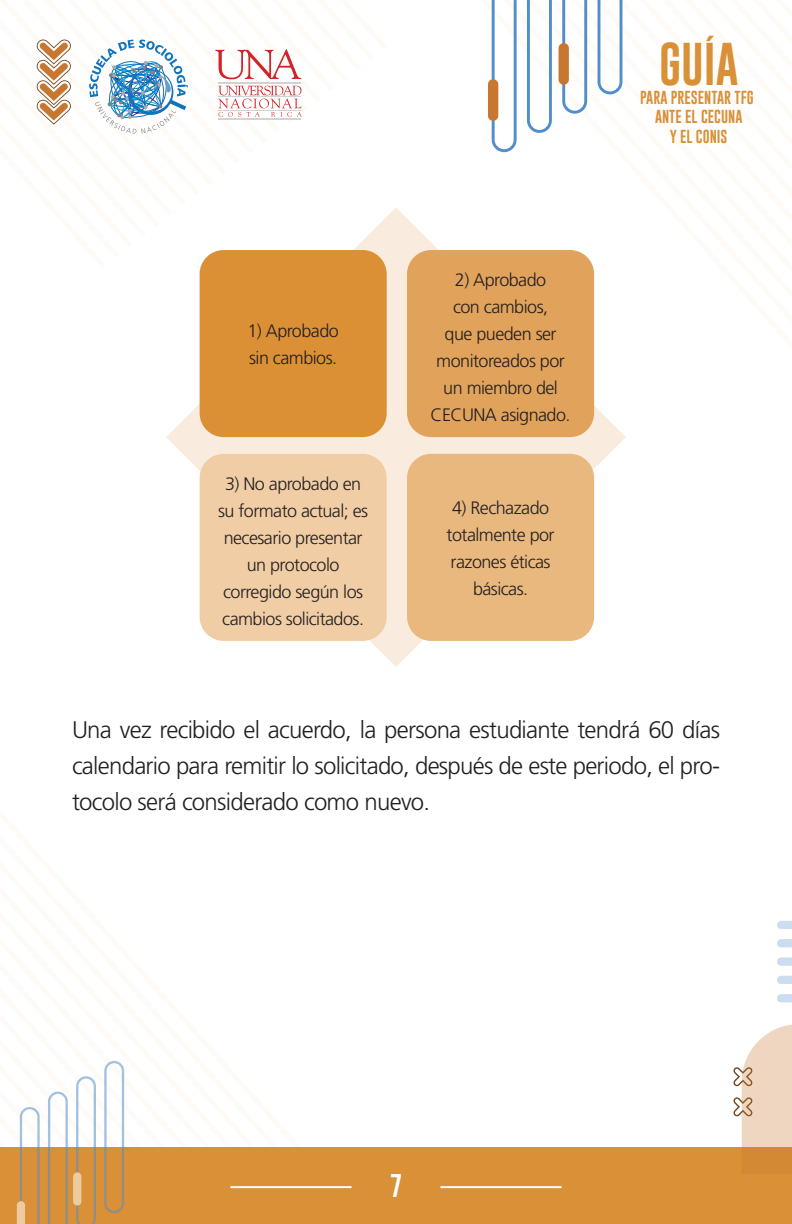
<style>
.page{position:relative;width:792px;height:1224px;background:#fff}
.page>*{position:absolute;margin:0;border:0;box-sizing:border-box;transform-origin:0 0}
.t1{font:44px "Gobold";color:#d99036}
.t2{font:300 24px/36px "Frutiger";letter-spacing:-.03em;color:#231f20;text-align:justify}
.t3{font:24px "Gobold";color:#fff}
.t4{font:300 18px/27px "Frutiger";letter-spacing:-.03em;color:#231f20;text-align:center}
.t5{font:13.8px/19.2px "Gobold";color:#d99036;text-align:center}
</style>
<div class="page">
<svg style="left:492px;top:1px;width:25px;height:151px"></svg>
<svg style="left:527px;top:1px;width:25px;height:132px"></svg>
<svg style="left:562px;top:1px;width:25px;height:113px"></svg>
<svg style="left:598px;top:1px;width:24px;height:93px"></svg>
<div style="left:488px;top:79px;width:10px;height:42px;background:#c87730;border-radius:5px"></div>
<div style="left:559px;top:43px;width:10px;height:42px;background:#c87730;border-radius:5px"></div>
<div style="left:0;top:1147px;width:792px;height:77px;background:#d99036"></div>
<svg style="left:16px;top:1060px;width:108px;height:164px"></svg>
<div style="left:73px;top:1172px;width:8px;height:34px;background:#edcba1;border-radius:4px"></div>
<svg style="left:733px;top:1024px;width:59px;height:123px"></svg>
<svg style="left:777px;top:994px;width:15px;height:8px"></svg>
<svg style="left:777px;top:976px;width:15px;height:8px"></svg>
<svg style="left:777px;top:957px;width:15px;height:9px"></svg>
<svg style="left:777px;top:939px;width:15px;height:8px"></svg>
<svg style="left:777px;top:921px;width:15px;height:8px"></svg>
<svg style="left:36px;top:39px;width:266px;height:95px"></svg>
<hr style="left:230px;top:1186px;width:121px;height:2px;background:#fff">
<hr style="left:441px;top:1186px;width:121px;height:2px;background:#fff">
<svg style="left:166px;top:208px;width:460px;height:459px"></svg>
<div style="left:200px;top:250px;width:187px;height:187px;background:#db9036;border-radius:24px"></div>
<div style="left:200px;top:454px;width:187px;height:187px;background:#f0cda4;border-radius:24px"></div>
<div style="left:407px;top:250px;width:187px;height:187px;background:#e1a35b;border-radius:24px"></div>
<div style="left:407px;top:454px;width:187px;height:187px;background:#e8b87f;border-radius:24px"></div>
<p class="t4" style="left:247px;top:317px;width:93px;text-align:left">1) Aprobado sin cambios.</p>
<p class="t4" style="left:218px;top:471px;width:152px">3) No aprobado en su formato actual; es necesario presentar un protocolo corregido según los cambios solicitados.</p>
<p class="t4" style="left:431px;top:267px;width:141px">2) Aprobado<br>con cambios,<br>que pueden ser monitoreados por un miembro del<br>CECUNA asignado.</p>
<p class="t4" style="left:447px;top:494px;width:109px">4) Rechazado totalmente por razones éticas básicas.</p>
<h1 class="t1" style="left:659px;top:35px;width:81px">GUÍA</h1>
<p class="t5" style="left:640px;top:88px;width:115px">PARA PRESENTAR TFG<br>ANTE EL CECUNA<br>Y EL CONIS</p>
<h2 class="t2" style="left:72px;top:712px;width:650px">Una vez recibido el acuerdo, la persona estudiante tendrá 60 días calendario para remitir lo solicitado, después de este periodo, el pro&shy;tocolo será considerado como nuevo.</h2>
<h2 class="t3" style="left:390px;top:1170px;width:14px">7</h2>
</div>
